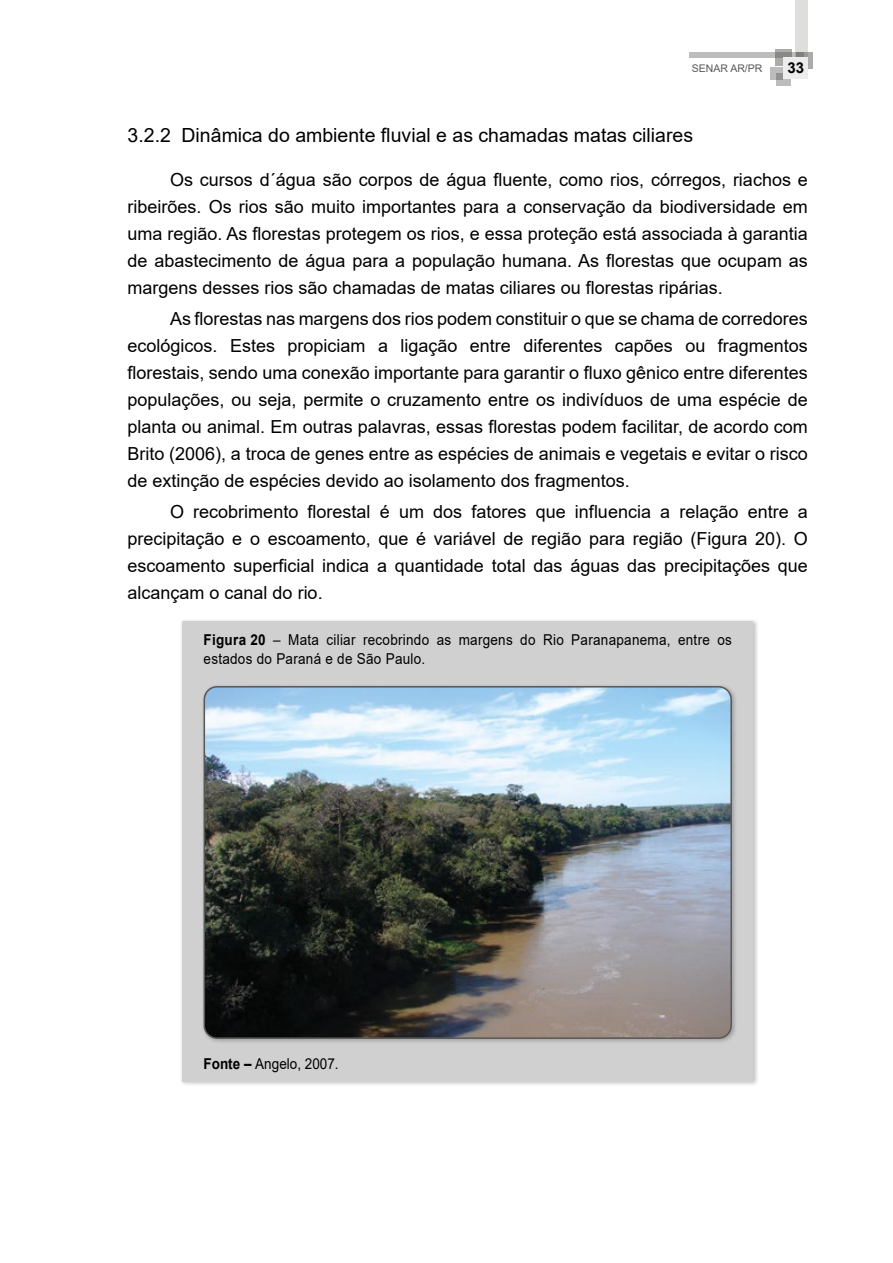
<style>
.page{position:relative;width:893px;height:1263px;background:#fff}
.page>*{position:absolute;margin:0;border:0;box-sizing:border-box;transform-origin:0 0}
.t1{font:19.5px "Arial";color:#000}
.t2{font:18px/27px "Arial";color:#000;text-align:justify}
.t3{font:15px/19.5px "Arial";letter-spacing:.02em;color:#000;scale:.9 1}
.t4{font:15px "Arial";color:#000;scale:.9 1}
.t5{font:700 15px "Arial";color:#000}
.t6{font:10.5px "Arial";color:#575756}
.s1{font-weight:700}
</style>
<div class="page">
<svg style="left:776px;top:73px;width:15px;height:12px"></svg>
<svg style="left:770px;top:67px;width:12px;height:12px"></svg>
<div style="left:796px;top:52px;width:17px;height:16px;background:#ababaa"></div>
<svg style="left:775px;top:50px;width:17px;height:16px"></svg>
<svg style="left:689px;top:52px;width:107px;height:6px"></svg>
<svg style="left:796px;top:0;width:12px;height:58px"></svg>
<div style="left:784px;top:58px;width:24px;height:21px;background:#ededed"></div>
<div style="left:180px;top:619px;width:579px;height:468px;background:#000;opacity:.25"></div>
<div style="left:182px;top:621px;width:571px;height:460px;background:#d0d0d0"></div>
<div style="left:201px;top:684px;width:536px;height:360px;background:#000;opacity:.25"></div>
<img style="left:204px;top:687px;width:527px;height:351px">
<div style="left:204px;top:686px;width:528px;height:353px;border:2px solid #575756;border-radius:13px"></div>
<p class="t6" style="left:692px;top:61px;width:72px">SENAR AR/PR</p>
<p class="t5" style="left:787px;top:57px;width:18px">33</p>
<p class="t1" style="left:128px;top:121px;width:567px">3.2.2 Dinâmica do ambiente fluvial e as chamadas matas ciliares</p>
<p class="t2" style="left:128px;top:166px;width:682px;text-indent:43px">Os cursos d´água são corpos de água fluente, como rios, córregos, riachos e ribeirões. Os rios são muito importantes para a conservação da biodiversidade em uma região. As florestas protegem os rios, e essa proteção está associada à garantia de abastecimento de água para a população humana. As florestas que ocupam as margens desses rios são chamadas de matas ciliares ou florestas ripárias.</p>
<p class="t2" style="left:128px;top:305px;width:682px;text-indent:43px">As florestas nas margens dos rios podem constituir o que se chama de corredores ecológicos. Estes propiciam a ligação entre diferentes capões ou fragmentos florestais, sendo uma conexão importante para garantir o fluxo gênico entre diferentes populações, ou seja, permite o cruzamento entre os indivíduos de uma espécie de planta ou animal. Em outras palavras, essas florestas podem facilitar, de acordo com Brito (2006), a troca de genes entre as espécies de animais e vegetais e evitar o risco de extinção de espécies devido ao isolamento dos fragmentos.</p>
<p class="t2" style="left:128px;top:498px;width:682px;text-indent:43px">O recobrimento florestal é um dos fatores que influencia a relação entre a precipitação e o escoamento, que é variável de região para região (Figura 20). O escoamento superficial indica a quantidade total das águas das precipitações que alcançam o canal do rio.</p>
<p class="t3" style="left:204px;top:630px;width:589px"><span class="s1">Figura 20</span> – Mata ciliar recobrindo as margens do Rio Paranapanema, entre os estados do Paraná e de São Paulo.</p>
<p class="t4" style="left:204px;top:1053px;width:152px"><span class="s1">Fonte –</span> Angelo, 2007.</p>
</div>
